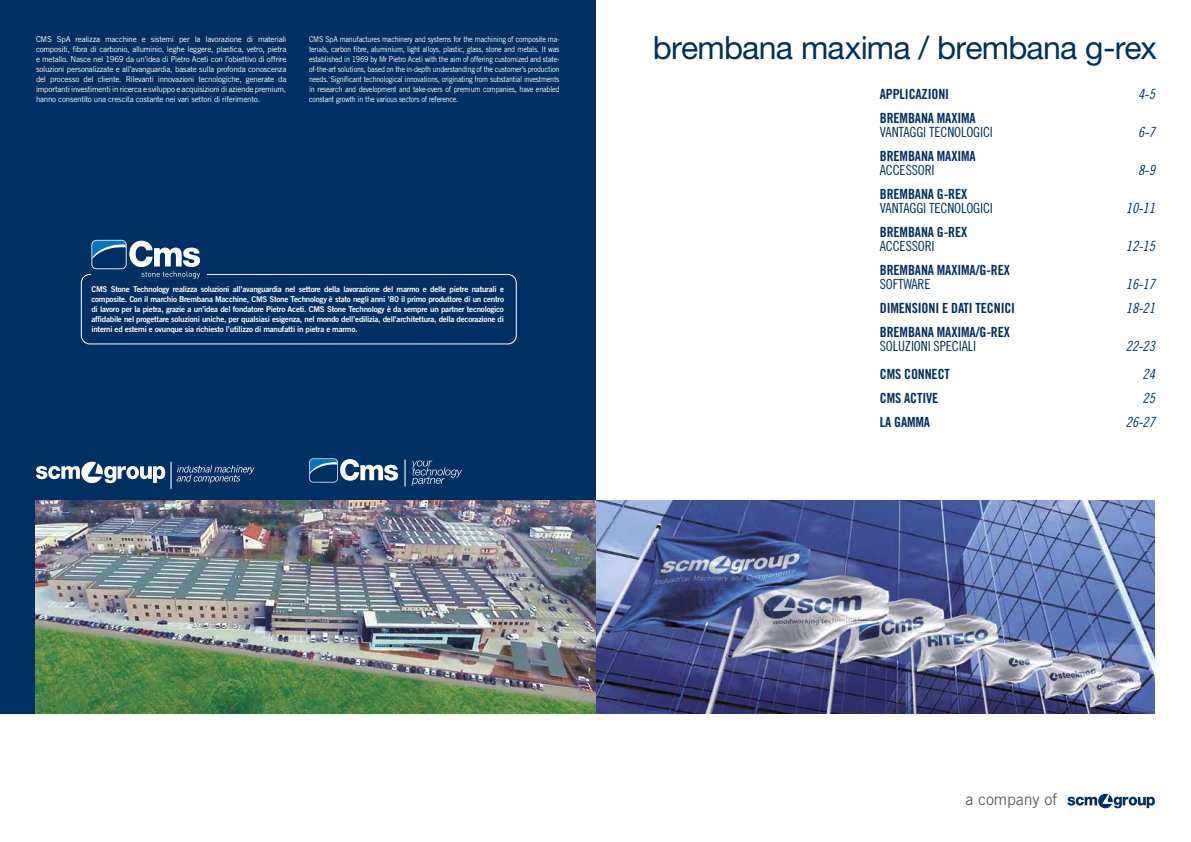
<style>
.page{position:relative;width:1191px;height:842px;background:#fff}
.page>*{position:absolute;margin:0;border:0;box-sizing:border-box;transform-origin:0 0}
.t1{font:32px "Helvetica Neue LT Std";letter-spacing:-.025em;color:#003063}
.t2{font:16.1px "Trade Gothic LT Std";letter-spacing:-.01em;color:#646363}
.t3{font:14px "Trade Gothic LT Std Bd Cn 20";letter-spacing:-.01em;color:#003063}
.t4{font:14px "Trade Gothic LT Std Cn 18";letter-spacing:-.01em;color:#003063}
.t5{font:14px "Trade Gothic LT Std Cn 18 Obl";letter-spacing:-.01em;color:#003063}
.t6{font:8px/10px "Trade Gothic LT Std Bd 2";letter-spacing:-.03em;color:#fff;text-align:justify}
.t7{font:8px/10px "Trade Gothic LT Std";letter-spacing:-.03em;color:#fff;text-align:justify;scale:.9 1}
.t8{font:8px/10px "Trade Gothic LT Std";letter-spacing:-.03em;color:#fff;text-align:justify}
</style>
<div class="page">
<svg style="left:1067px;top:794px;width:87px;height:14px"></svg>
<img style="left:595px;top:501px;width:560px;height:212px">
<img style="left:0;top:0;width:595px;height:713px">
<svg style="left:309px;top:458px;width:89px;height:24px"></svg>
<svg style="left:411px;top:460px;width:51px;height:26px"></svg>
<svg style="left:404px;top:460px;width:1px;height:26px"></svg>
<svg style="left:36px;top:462px;width:129px;height:21px"></svg>
<hr style="left:170px;top:462px;width:2px;height:27px;background:#fff">
<svg style="left:176px;top:465px;width:78px;height:18px"></svg>
<div style="left:81px;top:274px;width:436px;height:70px;border:1px solid #fff;border-radius:9px"></div>
<div style="left:91px;top:262px;width:116px;height:20px;background:#003063"></div>
<svg style="left:91px;top:240px;width:109px;height:39px"></svg>
<p class="t8" style="left:36px;top:34px;width:252px">CMS SpA realizza macchine e sistemi per la lavorazione di materiali compositi, fibra di carbonio, alluminio, leghe leggere, plastica, vetro, pietra e metallo. Nasce nel 1969 da un’idea di Pietro Aceti con l’obiettivo di offrire soluzioni personalizzate e all’avanguardia, basate sulla profonda conoscenza del processo del cliente. Rilevanti innovazioni tecnologiche, generate da importanti investimenti in ricerca e sviluppo e acquisizioni di aziende premium, hanno consentito una crescita costante nei vari settori di riferimento.</p>
<p class="t7" style="left:309px;top:34px;width:280px">CMS SpA manufactures machinery and systems for the machining of composite ma&shy;terials, carbon fibre, aluminium, light alloys, plastic, glass, stone and metals. It was established in 1969 by Mr Pietro Aceti with the aim of offering customized and state&shy;of-the-art solutions, based on the in-depth understanding of the customer’s production needs. Significant technological innovations, originating from substantial investments in research and development and take-overs of premium companies, have enabled constant growth in the various sectors of reference.</p>
<p class="t6" style="left:91px;top:284px;width:414px">CMS Stone Technology realizza soluzioni all’avanguardia nel settore della lavorazione del marmo e delle pietre naturali e composite. Con il marchio Brembana Macchine, CMS Stone Technology è stato negli anni ’80 il primo produttore di un centro di lavoro per la pietra, grazie a un’idea del fondatore Pietro Aceti. CMS Stone Technology è da sempre un partner tecnologico affidabile nel progettare soluzioni uniche, per qualsiasi esigenza, nel mondo dell’edilizia, dell’architettura, della decorazione di interni ed esterni e ovunque sia richiesto l’utilizzo di manufatti in pietra e marmo.</p>
<h1 class="t1" style="left:653px;top:28px;width:506px">brembana maxima / brembana g-rex</h1>
<h3 class="t3" style="left:880px;top:86px;width:71px">APPLICAZIONI</h3>
<h3 class="t5" style="left:1138px;top:86px;width:18px">4-5</h3>
<h3 class="t3" style="left:880px;top:110px;width:97px">BREMBANA MAXIMA</h3>
<h3 class="t4" style="left:880px;top:124px;width:115px">VANTAGGI TECNOLOGICI</h3>
<h3 class="t5" style="left:1138px;top:124px;width:18px">6-7</h3>
<h3 class="t3" style="left:880px;top:148px;width:97px">BREMBANA MAXIMA</h3>
<h3 class="t4" style="left:880px;top:162px;width:56px">ACCESSORI</h3>
<h3 class="t5" style="left:1138px;top:162px;width:18px">8-9</h3>
<h3 class="t3" style="left:880px;top:186px;width:89px">BREMBANA G-REX</h3>
<h3 class="t4" style="left:880px;top:200px;width:115px">VANTAGGI TECNOLOGICI</h3>
<h3 class="t5" style="left:1126px;top:200px;width:30px">10-11</h3>
<h3 class="t3" style="left:880px;top:224px;width:89px">BREMBANA G-REX</h3>
<h3 class="t4" style="left:880px;top:238px;width:56px">ACCESSORI</h3>
<h3 class="t5" style="left:1126px;top:238px;width:30px">12-15</h3>
<h3 class="t3" style="left:880px;top:262px;width:132px">BREMBANA MAXIMA/G-REX</h3>
<h3 class="t4" style="left:880px;top:276px;width:52px">SOFTWARE</h3>
<h3 class="t5" style="left:1126px;top:276px;width:30px">16-17</h3>
<h3 class="t3" style="left:880px;top:300px;width:137px">DIMENSIONI E DATI TECNICI</h3>
<h3 class="t5" style="left:1126px;top:300px;width:30px">18-21</h3>
<h3 class="t3" style="left:880px;top:324px;width:132px">BREMBANA MAXIMA/G-REX</h3>
<h3 class="t4" style="left:880px;top:338px;width:98px">SOLUZIONI SPECIALI</h3>
<h3 class="t5" style="left:1126px;top:338px;width:30px">22-23</h3>
<h3 class="t3" style="left:880px;top:366px;width:72px">CMS CONNECT</h3>
<h3 class="t5" style="left:1142px;top:366px;width:14px">24</h3>
<h3 class="t3" style="left:880px;top:390px;width:60px">CMS ACTIVE</h3>
<h3 class="t5" style="left:1142px;top:390px;width:14px">25</h3>
<h3 class="t3" style="left:880px;top:414px;width:52px">LA GAMMA</h3>
<h3 class="t5" style="left:1126px;top:414px;width:30px">26-27</h3>
<h2 class="t2" style="left:965px;top:790px;width:93px">a company of</h2>
</div>
